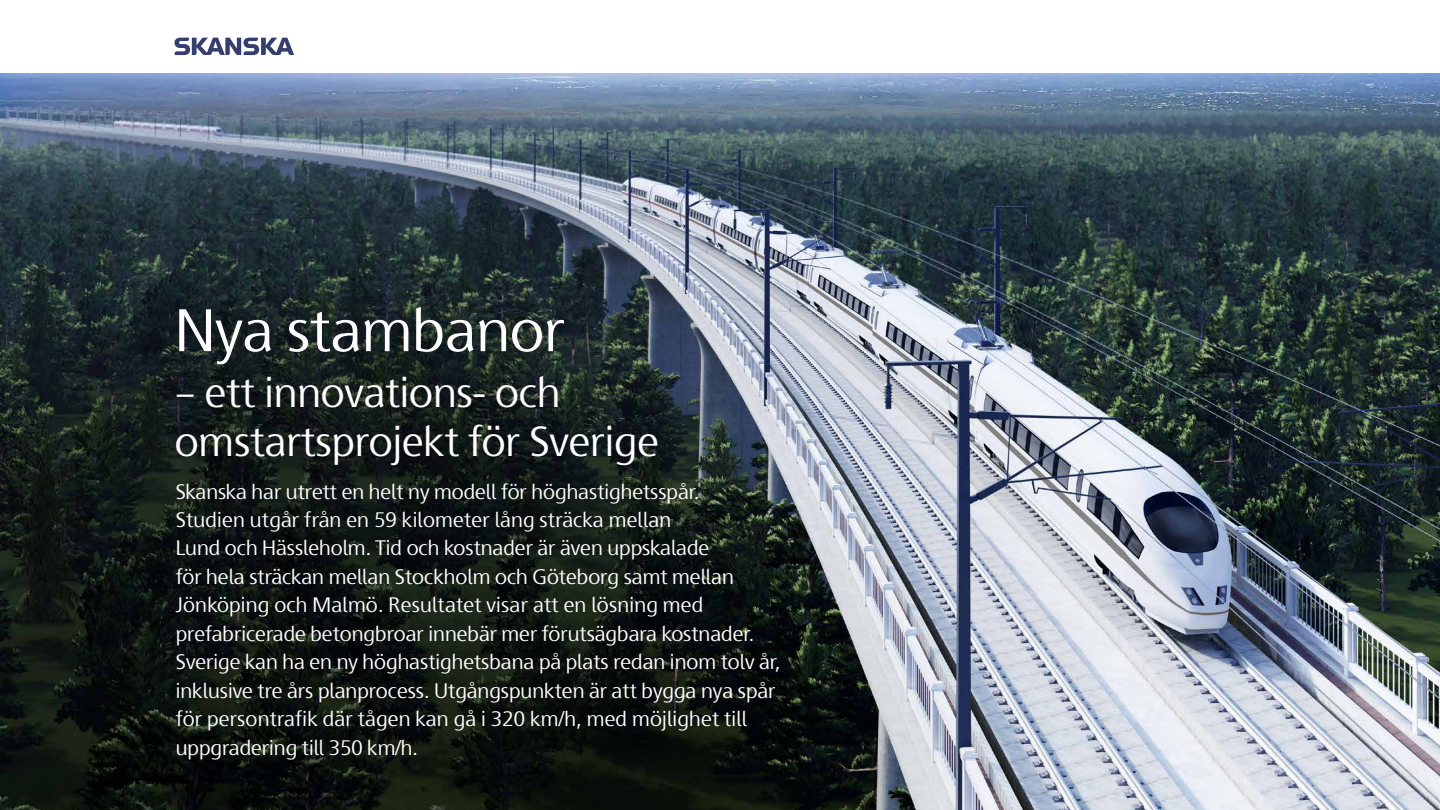
<style>
.page{position:relative;width:1440px;height:810px;background:#fff}
.page>*{position:absolute;margin:0;border:0;box-sizing:border-box;transform-origin:0 0}
.t1{font:60px "Skanska Sans Pro";color:#fff}
.t2{font:42px/49.5px "Skanska Sans Pro";color:#fff}
.t3{font:21px/28.5px "Skanska Sans Pro";color:#fff}
</style>
<div class="page">
<svg style="left:174px;top:38px;width:120px;height:17px"></svg>
<img style="left:0;top:74px;width:1440px;height:736px">
<div style="left:174px;top:278px;width:545px;height:219px;background:#000;opacity:.5"></div>
<div style="left:193px;top:500px;width:611px;height:285px;background:#000;opacity:.5"></div>
<h1 class="t1" style="left:175px;top:296px;width:392px">Nya stambanor</h1>
<h2 class="t2" style="left:175px;top:367px;width:486px">– ett innovations- och omstartsprojekt för Sverige</h2>
<p class="t3" style="left:176px;top:477px;width:606px">Skanska har utrett en helt ny modell för höghastighetsspår.<br>Studien utgår från en 59 kilometer lång sträcka mellan<br>Lund och Hässleholm. Tid och kostnader är även uppskalade<br>för hela sträckan mellan Stockholm och Göteborg samt mellan Jönköping och Malmö. Resultatet visar att en lösning med prefabricerade betongbroar innebär mer förutsägbara kostnader.<br>Sverige kan ha en ny höghastighetsbana på plats redan inom tolv år, inklusive tre års planprocess. Utgångspunkten är att bygga nya spår för persontrafik där tågen kan gå i 320 km/h, med möjlighet till uppgradering till 350 km/h.</p>
</div>
